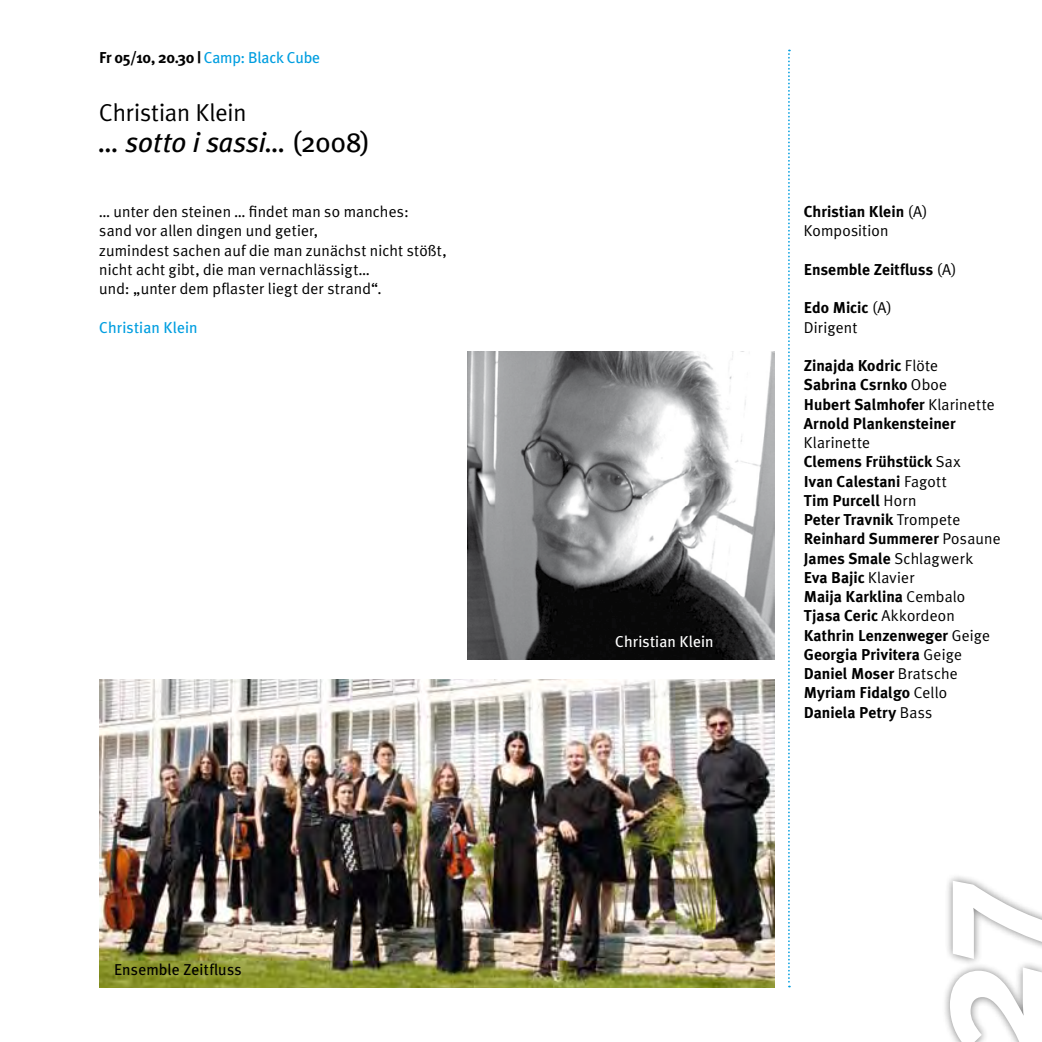
<style>
.page{position:relative;width:1042px;height:1042px;background:#fff}
.page>*{position:absolute;margin:0;border:0;box-sizing:border-box;transform-origin:0 0}
.t1{font:700 175px "Meta Plus";color:#fff}
.t2{font:italic 28px "Meta Plus";letter-spacing:-.005em;color:#000}
.t3{font:24.5px "Meta Plus Normal";letter-spacing:-.005em;color:#000}
.t4{font:700 15.75px/19.2px "Meta Plus";letter-spacing:.005em;color:#000}
.t5{font:15.75px/19.2px "Meta Plus Normal";letter-spacing:.01em;color:#000}
.t6{font:15.75px "Meta Plus";letter-spacing:.01em;color:#000}
.t7{font:15.75px "Meta Plus";letter-spacing:.01em;color:#009ee0}
.t8{font:15.75px "Meta Plus";letter-spacing:.01em;color:#fff}
.s1{font-weight:400;color:#009ee0}
.s2{font-style:normal}
.s3{font-family:"Meta Plus Normal";font-weight:400}
</style>
<div class="page">
<img style="left:467px;top:352px;width:307px;height:308px">
<img style="left:99px;top:679px;width:675px;height:308px">
<svg style="left:788px;top:50px;width:2px;height:937px"></svg>
<div style="left:941px;top:872px;width:101px;height:170px;background:#000;opacity:.75"></div>
<p class="t4" style="left:99px;top:48px;width:223px">Fr 05/10, 20.30 | <span class="s1">Camp: Black Cube</span></p>
<h3 class="t3" style="left:99px;top:98px;width:149px">Christian Klein</h3>
<h2 class="t2" style="left:99px;top:126px;width:272px">… sotto i sassi… <span class="s2">(2008)</span></h2>
<p class="t5" style="left:99px;top:202px;width:349px">… unter den steinen … findet man so manches:<br>sand vor allen dingen und getier,<br>zumindest sachen auf die man zunächst nicht stößt, nicht acht gibt, die man vernachlässigt…<br>und: „unter dem pflaster liegt der strand“.</p>
<p class="t7" style="left:99px;top:318px;width:100px">Christian Klein</p>
<p class="t6" style="left:114px;top:960px;width:129px">Ensemble Zeitfluss</p>
<p class="t8" style="left:615px;top:633px;width:100px">Christian Klein</p>
<p class="t4" style="left:804px;top:202px;width:125px">Christian Klein <span class="s3">(A)</span></p>
<p class="t5" style="left:804px;top:221px;width:86px">Komposition</p>
<p class="t4" style="left:804px;top:260px;width:154px">Ensemble Zeitfluss <span class="s3">(A)</span></p>
<p class="t4" style="left:804px;top:298px;width:90px">Edo Micic <span class="s3">(A)</span></p>
<p class="t5" style="left:804px;top:317px;width:55px">Dirigent</p>
<p class="t4" style="left:804px;top:356px;width:192px">Zinajda Kodric <span class="s3">Flöte<br></span>Sabrina Csrnko <span class="s3">Oboe<br></span>Hubert Salmhofer <span class="s3">Klarinette<br></span>Arnold Plankensteiner</p>
<p class="t5" style="left:804px;top:433px;width:68px">Klarinette</p>
<p class="t4" style="left:804px;top:452px;width:198px">Clemens Frühstück <span class="s3">Sax<br></span>Ivan Calestani <span class="s3">Fagott<br></span>Tim Purcell <span class="s3">Horn<br></span>Peter Travnik <span class="s3">Trompete<br></span>Reinhard Summerer <span class="s3">Posaune<br></span>James Smale <span class="s3">Schlagwerk<br></span>Eva Bajic <span class="s3">Klavier<br></span>Maija Karklina <span class="s3">Cembalo<br></span>Tjasa Ceric <span class="s3">Akkordeon<br></span>Kathrin Lenzenweger <span class="s3">Geige<br></span>Georgia Privitera <span class="s3">Geige<br></span>Daniel Moser <span class="s3">Bratsche<br></span>Myriam Fidalgo <span class="s3">Cello<br></span>Daniela Petry <span class="s3">Bass</span></p>
<h1 class="t1" style="left:880px;top:1054px;width:176px;rotate:-90deg">27</h1>
</div>
